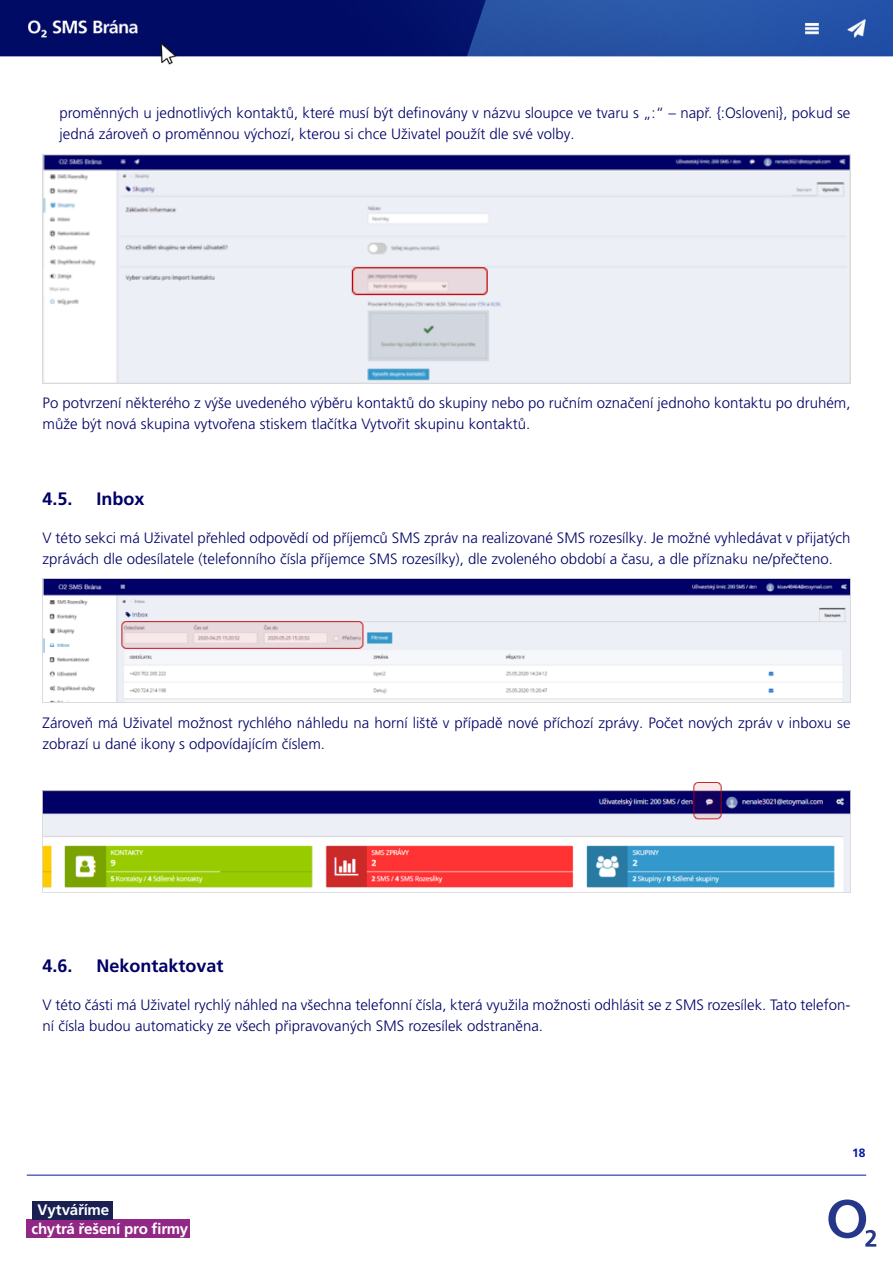
<style>
.page{position:relative;width:893px;height:1263px;background:#fff}
.page>*{position:absolute;margin:0;border:0;box-sizing:border-box;transform-origin:0 0}
.t1{font:700 18px "Frutiger LT Pro";color:#006}
.t2{font:700 15.15px "Frutiger LT Pro";letter-spacing:-.015em;color:#fff}
.t3{font:300 15px/21px "Frutiger LT Pro";color:#006}
.t4{font:700 12px "Frutiger LT Pro";color:#0019a5}
</style>
<div class="page">
<img style="left:0;top:0;width:893px;height:65px">
<hr style="left:27px;top:1175px;width:839px;height:1px;background:#0019a5">
<div style="left:27px;top:1219px;width:163px;height:19px;background:#922885"></div>
<div style="left:33px;top:1201px;width:80px;height:18px;background:#1a2051"></div>
<svg style="left:828px;top:1199px;width:48px;height:47px"></svg>
<img style="left:43px;top:154px;width:807px;height:230px">
<img style="left:43px;top:578px;width:807px;height:124px">
<img style="left:43px;top:782px;width:807px;height:111px">
<p class="t3" style="left:60px;top:102px;width:792px">proměnných u jednotlivých kontaktů, které musí být definovány v názvu sloupce ve tvaru s „:“ – např. {:Osloveni}, pokud se jedná zároveň o proměnnou výchozí, kterou si chce Uživatel použít dle své volby.</p>
<p class="t3" style="left:43px;top:392px;width:809px">Po potvrzení některého z výše uvedeného výběru kontaktů do skupiny nebo po ručním označení jednoho kontaktu po druhém, může být nová skupina vytvořena stiskem tlačítka Vytvořit skupinu kontaktů.</p>
<p class="t1" style="left:43px;top:488px;width:32px">4.5.</p>
<p class="t1" style="left:97px;top:488px;width:50px">Inbox</p>
<p class="t3" style="left:43px;top:527px;width:809px">V této sekci má Uživatel přehled odpovědí od příjemců SMS zpráv na realizované SMS rozesílky. Je možné vyhledávat v přijatých zprávách dle odesílatele (telefonního čísla příjemce SMS rozesílky), dle zvoleného období a času, a dle příznaku ne/přečteno.</p>
<p class="t3" style="left:43px;top:712px;width:809px">Zároveň má Uživatel možnost rychlého náhledu na horní liště v případě nové příchozí zprávy. Počet nových zpráv v inboxu se zobrazí u dané ikony s odpovídajícím číslem.</p>
<p class="t1" style="left:43px;top:955px;width:32px">4.6.</p>
<p class="t1" style="left:97px;top:955px;width:129px">Nekontaktovat</p>
<p class="t3" style="left:43px;top:994px;width:809px">V této části má Uživatel rychlý náhled na všechna telefonní čísla, která využila možnosti odhlásit se z SMS rozesílek. Tato telefon&shy;ní čísla budou automaticky ze všech připravovaných SMS rozesílek odstraněna.</p>
<p class="t2" style="left:37px;top:1201px;width:73px">Vytváříme</p>
<p class="t2" style="left:32px;top:1220px;width:158px">chytrá řešení pro firmy</p>
<p class="t4" style="left:852px;top:1146px;width:15px">18</p>
</div>
